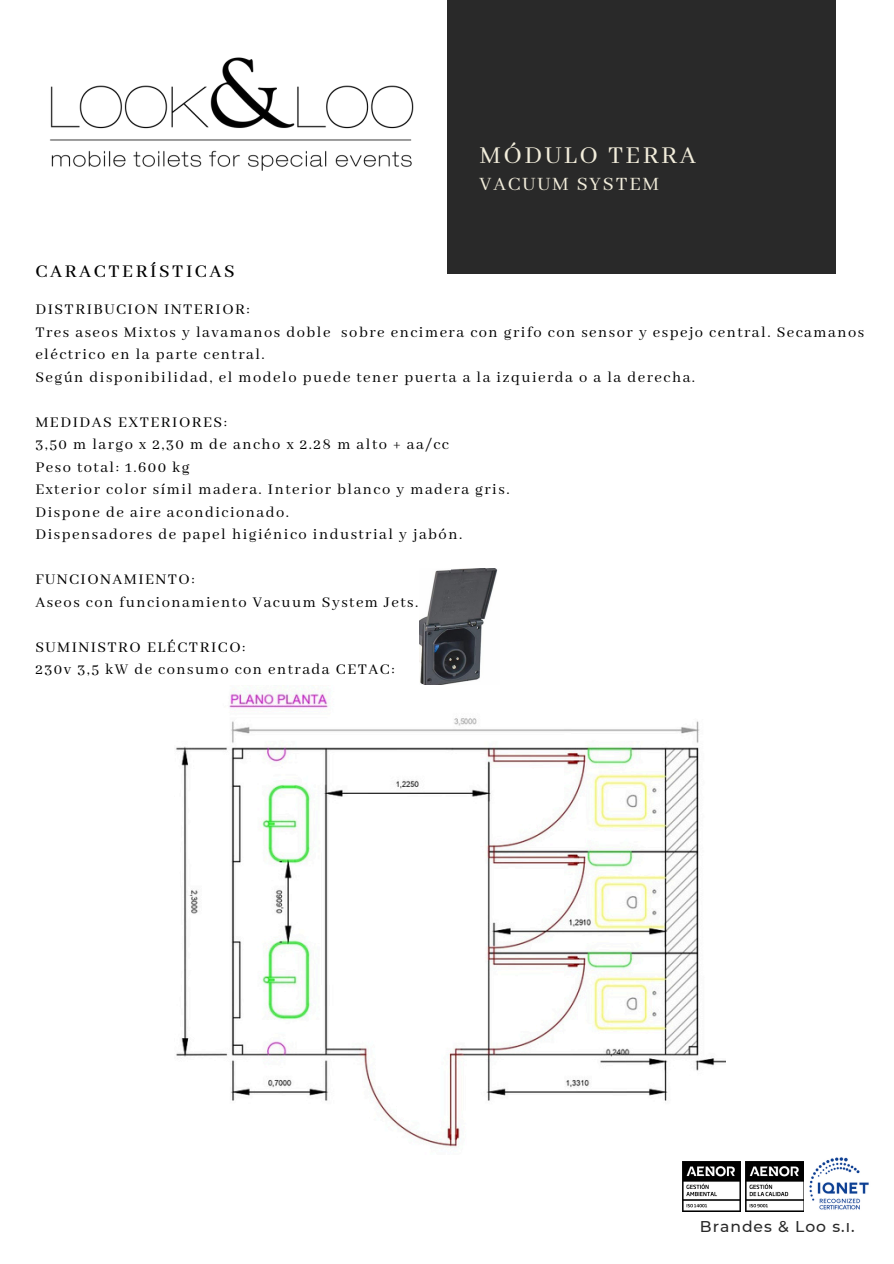
<style>
.page{position:relative;width:894px;height:1264px;background:#fff}
.page>*{position:absolute;margin:0;border:0;box-sizing:border-box;transform-origin:0 0}
.t1{font:27px "Abhaya Libre";letter-spacing:.09em;color:#f2eddb}
.t2{font:21px "Abhaya Libre";letter-spacing:.09em;color:#f2eddb}
.t3{font:500 19.95px "Abhaya Libre";letter-spacing:.13em;color:#000}
.t4{font:16.5px/22.5px "Abhaya Libre";letter-spacing:.09em;color:#000}
.t5{font:500 15.6px "Montserrat";letter-spacing:.065em;color:#292929}
</style>
<div class="page">
<div style="left:446px;top:0;width:388px;height:273px;background:#292929"></div>
<img style="left:50px;top:57px;width:364px;height:113px">
<img style="left:745px;top:1161px;width:59px;height:50px">
<img style="left:682px;top:1161px;width:58px;height:50px">
<img style="left:809px;top:1157px;width:60px;height:53px">
<img style="left:419px;top:569px;width:79px;height:116px">
<img style="left:176px;top:691px;width:549px;height:457px">
<p class="t1" style="left:479px;top:140px;width:218px">MÓDULO TERRA</p>
<p class="t2" style="left:479px;top:172px;width:181px">VACUUM SYSTEM</p>
<p class="t3" style="left:35px;top:260px;width:201px">CARACTERÍSTICAS</p>
<p class="t4" style="left:35px;top:299px;width:216px">DISTRIBUCION INTERIOR:</p>
<p class="t4" style="left:35px;top:321px;width:830px">Tres aseos Mixtos y lavamanos doble sobre encimera con grifo con sensor y espejo central. Secamanos eléctrico en la parte central.</p>
<p class="t4" style="left:35px;top:366px;width:661px">Según disponibilidad, el modelo puede tener puerta a la izquierda o a la derecha.</p>
<p class="t4" style="left:35px;top:411px;width:193px">MEDIDAS EXTERIORES:</p>
<p class="t4" style="left:35px;top:434px;width:415px">3,50 m largo x 2,30 m de ancho x 2.28 m alto + aa/cc</p>
<p class="t4" style="left:35px;top:456px;width:156px">Peso total: 1.600 kg</p>
<p class="t4" style="left:35px;top:479px;width:475px">Exterior color símil madera. Interior blanco y madera gris.</p>
<p class="t4" style="left:35px;top:501px;width:255px">Dispone de aire acondicionado.</p>
<p class="t4" style="left:35px;top:524px;width:428px">Dispensadores de papel higiénico industrial y jabón.</p>
<p class="t4" style="left:35px;top:569px;width:161px">FUNCIONAMIENTO:</p>
<p class="t4" style="left:35px;top:591px;width:384px">Aseos con funcionamiento Vacuum System Jets.</p>
<p class="t4" style="left:35px;top:636px;width:211px">SUMINISTRO ELÉCTRICO:</p>
<p class="t4" style="left:35px;top:659px;width:361px">230v 3,5 kW de consumo con entrada CETAC:</p>
<h1 class="t5" style="left:699px;top:1216px;width:156px">Brandes &amp; Loo s.l.</h1>
</div>
